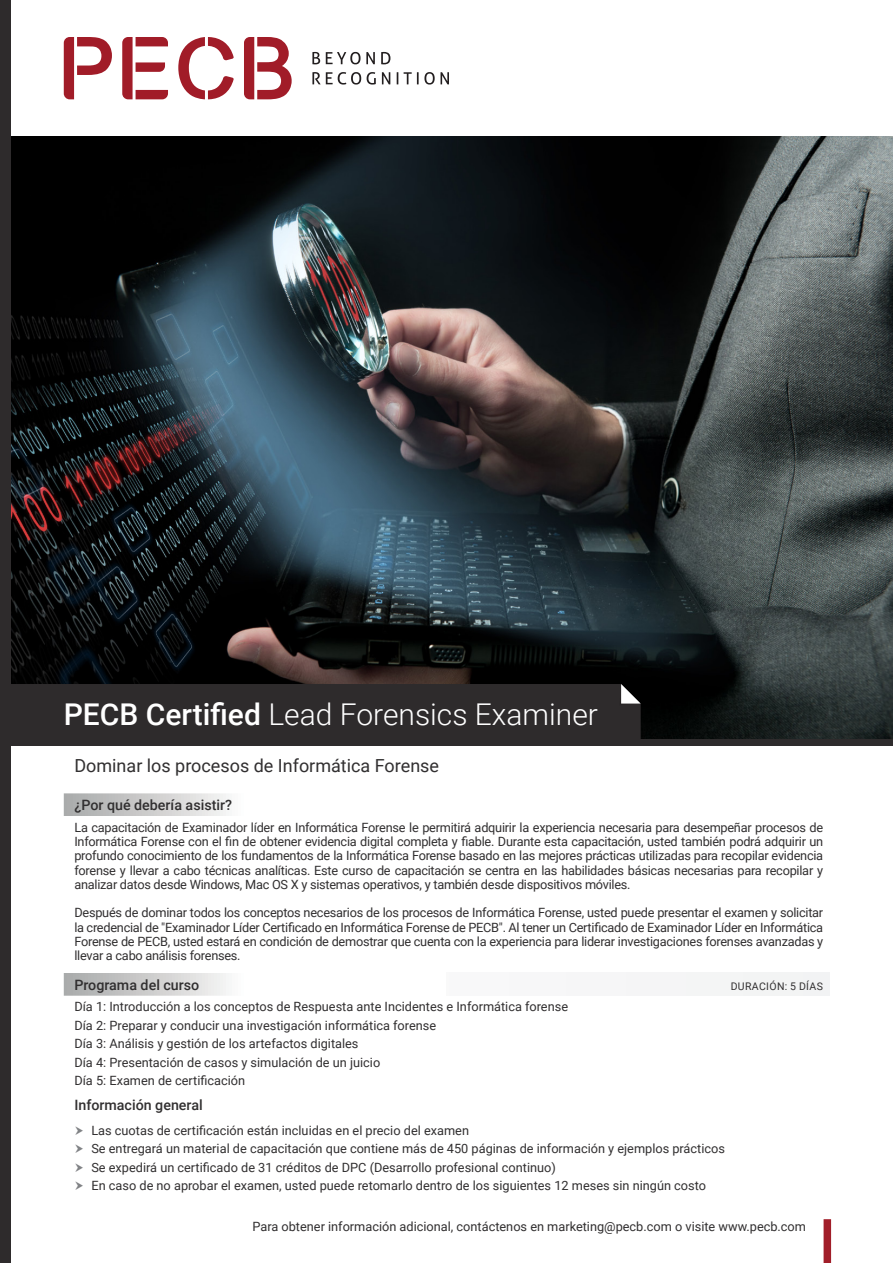
<style>
.page{position:relative;width:893px;height:1263px;background:#fff}
.page>*{position:absolute;margin:0;border:0;box-sizing:border-box;transform-origin:0 0}
.t1{font:300 30px "Roboto";color:#fff}
.t2{font:18px "Roboto";color:#312f30}
.Table1{font:500 14.25px "Roboto";color:#312f30}
.Bullet{font:12.75px/14.2px "Roboto";color:#312f30;text-align:justify}
.Table1-2{font:10.5px "Roboto";letter-spacing:.035em;color:#312f30}
.s1{font-weight:500}
</style>
<div class="page">
<img style="left:11px;top:136px;width:882px;height:603px">
<div style="left:824px;top:1219px;width:7px;height:44px;background:#a11e29"></div>
<div style="left:0;top:0;width:11px;height:1263px;background:#2e2b2c"></div>
<div style="left:11px;top:684px;width:630px;height:55px;background:#2e2b2c"></div>
<div style="left:0;top:739px;width:893px;height:7px;background:#2e2b2c"></div>
<svg style="left:64px;top:793px;width:162px;height:203px"></svg>
<div style="left:64px;top:816px;width:765px;height:157px;background:#fff"></div>
<div style="left:446px;top:973px;width:383px;height:23px;background:#f5f5f6"></div>
<svg style="left:64px;top:37px;width:48px;height:62px"></svg>
<svg style="left:122px;top:37px;width:46px;height:62px"></svg>
<svg style="left:178px;top:37px;width:56px;height:62px"></svg>
<svg style="left:244px;top:37px;width:48px;height:62px"></svg>
<svg style="left:312px;top:52px;width:8px;height:12px"></svg>
<svg style="left:326px;top:52px;width:49px;height:12px"></svg>
<svg style="left:381px;top:52px;width:9px;height:12px"></svg>
<svg style="left:312px;top:72px;width:49px;height:13px"></svg>
<svg style="left:367px;top:72px;width:9px;height:13px"></svg>
<svg style="left:382px;top:72px;width:8px;height:12px"></svg>
<svg style="left:397px;top:72px;width:1px;height:12px"></svg>
<svg style="left:404px;top:72px;width:45px;height:13px"></svg>
<p class="t1" style="left:64px;top:693px;width:536px"><span class="s1">PECB Certified</span> Lead Forensics Examiner</p>
<p class="t2" style="left:74px;top:753px;width:366px">Dominar los procesos de Informática Forense</p>
<p class="Table1" style="left:74px;top:795px;width:159px">¿Por qué debería asistir?</p>
<p class="Bullet" style="left:74px;top:820px;width:750px">La capacitación de Examinador líder en Informática Forense le permitirá adquirir la experiencia necesaria para desempeñar procesos de Informática Forense con el fin de obtener evidencia digital completa y fiable. Durante esta capacitación, usted también podrá adquirir un profundo conocimiento de los fundamentos de la Informática Forense basado en las mejores prácticas utilizadas para recopilar evidencia forense y llevar a cabo técnicas analíticas. Este curso de capacitación se centra en las habilidades básicas necesarias para recopilar y analizar datos desde Windows, Mac OS X y sistemas operativos, y también desde dispositivos móviles.</p>
<p class="Bullet" style="left:74px;top:905px;width:750px">Después de dominar todos los conceptos necesarios de los procesos de Informática Forense, usted puede presentar el examen y solicitar la credencial de "Examinador Líder Certificado en Informática Forense de PECB". Al tener un Certificado de Examinador Líder en Informática Forense de PECB, usted estará en condición de demostrar que cuenta con la experiencia para liderar investigaciones forenses avanzadas y llevar a cabo análisis forenses.</p>
<p class="Table1" style="left:74px;top:974px;width:126px">Programa del curso</p>
<p class="Table1-2" style="left:731px;top:978px;width:94px">DURACIÓN: 5 DÍAS</p>
<p class="Bullet" style="left:74px;top:999px;width:495px">Día 1: Introducción a los conceptos de Respuesta ante Incidentes e Informática forense</p>
<p class="Bullet" style="left:74px;top:1018px;width:363px">Día 2: Preparar y conducir una investigación informática forense</p>
<p class="Bullet" style="left:74px;top:1036px;width:286px">Día 3: Análisis y gestión de los artefactos digitales</p>
<p class="Bullet" style="left:74px;top:1055px;width:307px">Día 4: Presentación de casos y simulación de un juicio</p>
<p class="Bullet" style="left:74px;top:1073px;width:172px">Día 5: Examen de certificación</p>
<p class="Table1" style="left:74px;top:1095px;width:130px">Información general</p>
<p class="Bullet" style="left:91px;top:1122px;width:379px">Las cuotas de certificación están incluidas en el precio del examen</p>
<p class="Bullet" style="left:91px;top:1141px;width:635px">Se entregará un material de capacitación que contiene más de 450 páginas de información y ejemplos prácticos</p>
<p class="Bullet" style="left:91px;top:1159px;width:466px">Se expedirá un certificado de 31 créditos de DPC (Desarrollo profesional continuo)</p>
<p class="Bullet" style="left:91px;top:1178px;width:616px">En caso de no aprobar el examen, usted puede retomarlo dentro de los siguientes 12 meses sin ningún costo</p>
<p class="Bullet" style="left:252px;top:1219px;width:555px">Para obtener información adicional, contáctenos en marketing@pecb.com o visite www.pecb.com</p>
</div>
